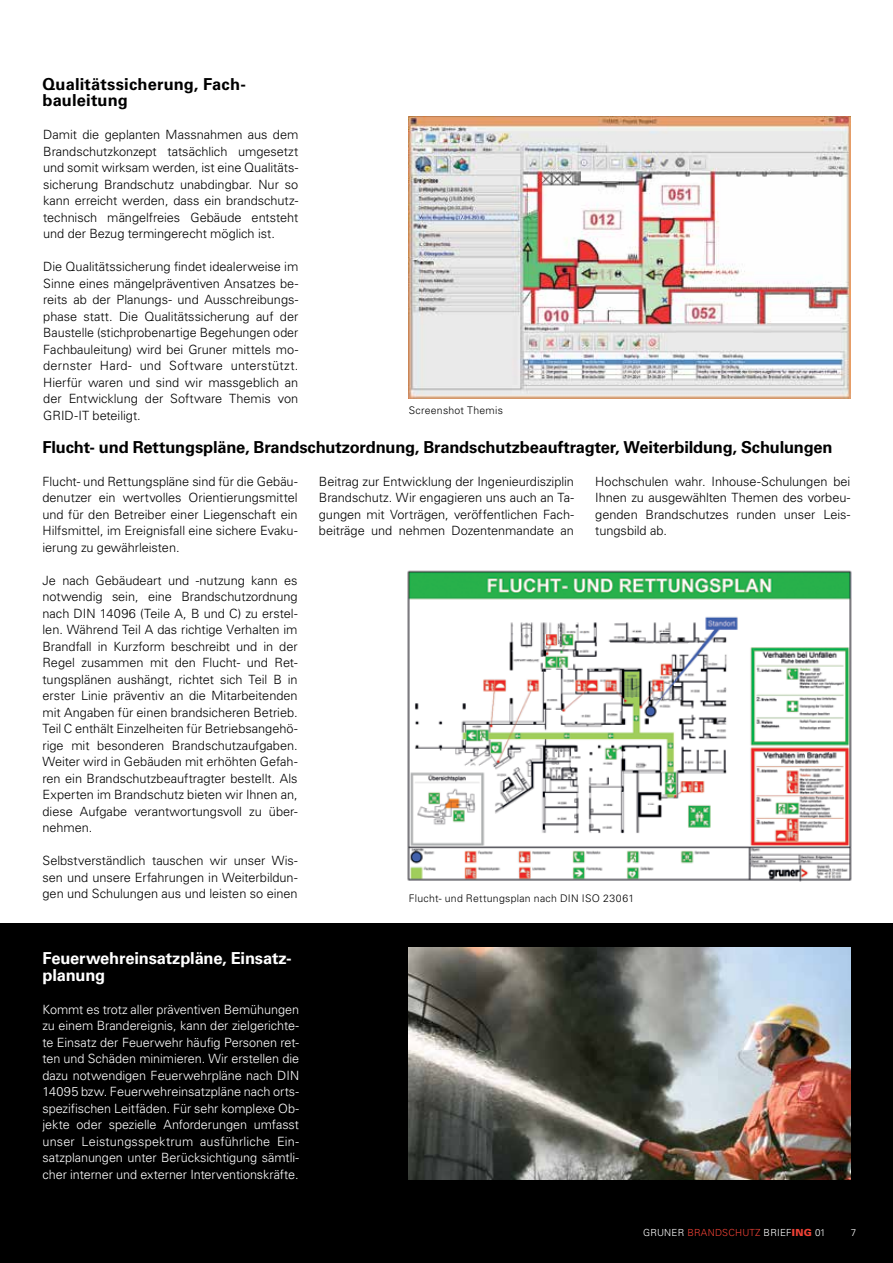
<style>
.page{position:relative;width:893px;height:1263px;background:#fff}
.page>*{position:absolute;margin:0;border:0;box-sizing:border-box;transform-origin:0 0}
.t1{font:700 16.5px "Univers LT Std";letter-spacing:-.01em;color:#000}
.t2{font:700 16.5px/16.5px "Univers LT Std";letter-spacing:-.01em;color:#fff}
.t3{font:700 16.5px/16.5px "Univers LT Std";letter-spacing:.01em;color:#000}
.t4{font:300 12.75px/16.5px "Univers LT Std";letter-spacing:-.005em;color:#000;text-align:justify}
.t5{font:300 12.75px/16.5px "Univers LT Std";letter-spacing:-.005em;color:#fff}
.t6{font:300 10.5px "Univers LT Std";letter-spacing:.025em;color:#000}
.t7{font:300 9.75px "Univers LT Std";letter-spacing:.025em;color:#fff}
.s1{color:#ef4135}
.s2{font-weight:900;color:#ef4135}
</style>
<div class="page">
<div style="left:0;top:923px;width:893px;height:340px;background:#000"></div>
<img style="left:407px;top:570px;width:445px;height:312px">
<img style="left:409px;top:948px;width:441px;height:231px">
<img style="left:409px;top:117px;width:442px;height:281px">
<p class="t3" style="left:43px;top:76px;width:205px">Qualitätssicherung, Fach&shy;bauleitung</p>
<p class="t4" style="left:43px;top:127px;width:257px">Damit die geplanten Massnahmen aus dem B randschutzkonzept tatsächlich umgesetzt und somit wirksam werden, ist eine Qualitäts&shy;sicherung Brandschutz unabdingbar. N ur so kann erreicht werden, dass ein brandschutz&shy;technisch mängelfreies Gebäude entsteht und der Bezug termingerecht möglich ist.</p>
<p class="t4" style="left:43px;top:259px;width:257px">Die Qualitätssicherung findet idealerweise im Sinne eines mängelpräventiven Ansatzes be&shy;reits ab der Planungs- und Ausschreibungs&shy;phase statt. Die Qualitätssicherung auf der Baustelle (stichprobenartige Begehungen oder Fachbauleitung) wird bei G runer mittels mo&shy;dernster Hard- und Software unterstützt.<br>Hierfür waren und sind wir massgeblich an der Entwicklung der Software Themis von GRID</p>
<p class="t4" style="left:74px;top:407px;width:68px">-IT beteiligt.</p>
<p class="t6" style="left:409px;top:404px;width:96px">Screenshot Themis</p>
<p class="t1" style="left:43px;top:437px;width:792px">Flucht- und Rettungspläne, Brandschutzordnung, Brandschutzbeauftragter, Weiterbildung, Schulungen</p>
<p class="t4" style="left:42px;top:473px;width:257px">Flucht- und Rettungspläne sind für die Gebäu&shy;denutzer ein wertvolles Orientierungsmittel und für den Betreiber einer Liegenschaft ein Hilfsmittel, im Ereignisfall eine sichere Evaku&shy;ierung zu gewährleisten.</p>
<p class="t4" style="left:43px;top:572px;width:257px">Je nach Gebäudeart und -nutzung kann es notwendig sein, eine Brandschutzordnung nach DIN</p>
<p class="t4" style="left:43px;top:605px;width:257px;text-indent:57px">14096 (Teile A, B und C) zu erstel&shy;len. Während Teil A das richtige Verhalten im B randfall in Kurzform beschreibt und in der Regel zusammen mit den Flucht- und Ret&shy;tungsplänen aushängt, richtet sich Teil B in erster Linie präventiv an die Mitarbeitenden mit Angaben für einen brandsicheren Betrieb.<br>Teil C enthält Einzelheiten für Betriebsangehö&shy;rige mit besonderen B randschutzaufgaben.<br>Weiter wird in Gebäuden mit erhöhten Gefah&shy;ren ein B randschutzbeauftragter bestellt. Als Experten im Brandschutz bieten wir I hnen an, diese Aufgabe verantwortungsvoll zu über&shy;nehmen.</p>
<p class="t4" style="left:43px;top:853px;width:257px">Selbstverständlich tauschen wir unser Wis&shy;sen und unsere Erfahrungen in Weiterbildun&shy;gen und Schulungen aus und leisten so einen</p>
<p class="t2" style="left:42px;top:950px;width:251px">Feuerwehreinsatzpläne, Einsatz&shy;planung</p>
<p class="t5" style="left:42px;top:1001px;width:258px">Kommt es trotz aller präventiven Bemühungen zu einem Brandereignis, kann der zielgerichte&shy;te Einsatz der Feuerwehr häufig Personen ret&shy;ten und Schäden minimieren. Wir erstellen die dazu notwendigen Feuerwehrpläne nach DIN 14095 bzw. Feuerwehreinsatzpläne nach orts&shy;spezifischen Leitfäden. Für sehr komplexe Ob&shy;jekte oder spezielle Anforderungen umfasst unser Leistungsspektrum ausführliche Ein&shy;satzplanungen unter Berücksichtigung sämtli&shy;cher interner und externer I nterventionskräfte.</p>
<p class="t4" style="left:319px;top:473px;width:257px">Beitrag zur Entwicklung der I ngenieurdisziplin Brandschutz. Wir engagieren uns auch an Ta&shy;gungen mit Vorträgen, veröffentlichen Fach&shy;beiträge und nehmen Dozentenmandate an</p>
<p class="t4" style="left:595px;top:473px;width:257px">Hochschulen wahr. I nhouse-Schulungen bei I hnen zu ausgewählten Themen des vorbeu&shy;genden B randschutzes runden unser Leis&shy;tungsbild ab.</p>
<p class="t6" style="left:409px;top:892px;width:158px">Flucht- und Rettungsplan nach DIN</p>
<p class="t6" style="left:582px;top:892px;width:7px">ISO</p>
<p class="t6" style="left:603px;top:892px;width:32px">23061</p>
<p class="t7" style="left:643px;top:1226px;width:184px">Gruner <span class="s1">Brandsch utz</span> brief<span class="s2">ing</span> 01</p>
<p class="t7" style="left:851px;top:1226px;width:7px">7</p>
</div>
